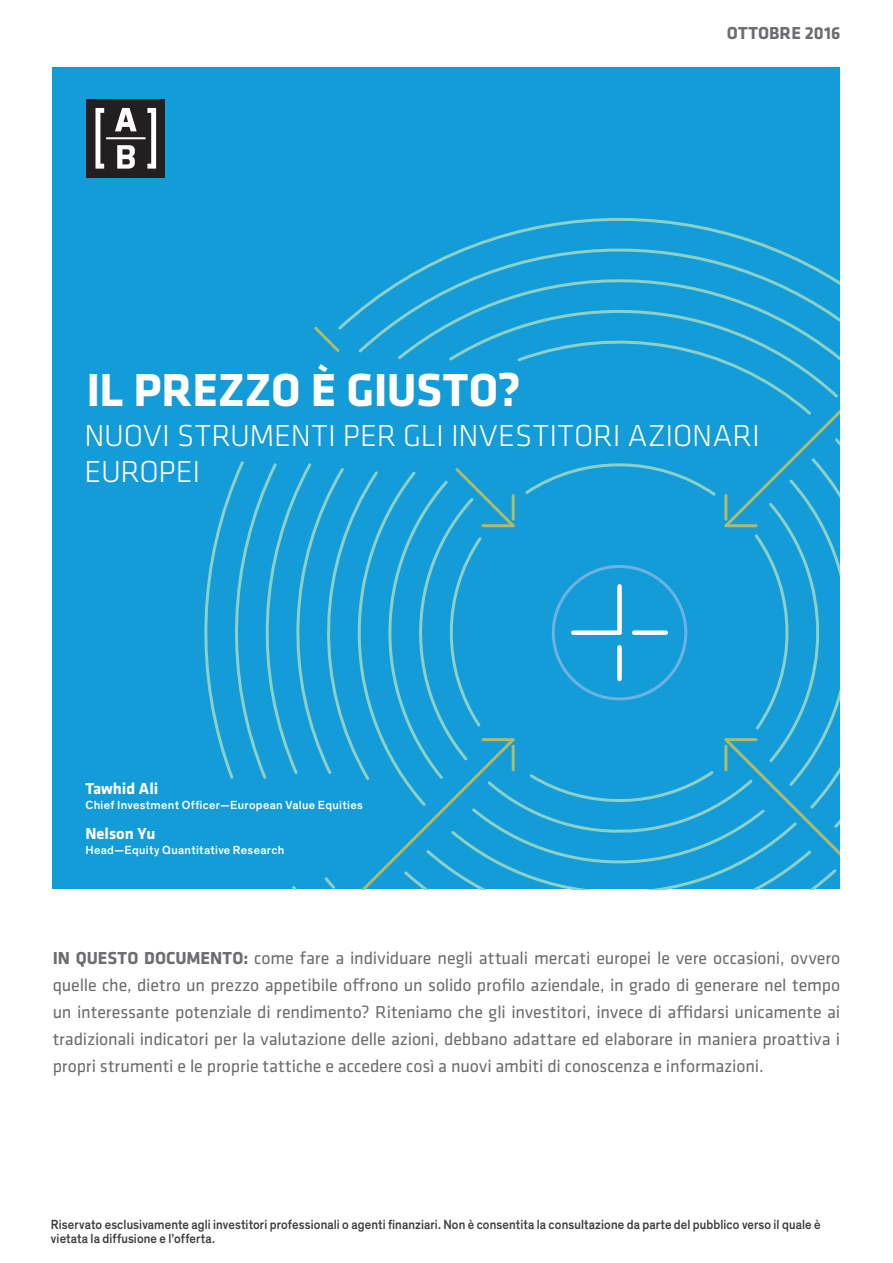
<style>
.page{position:relative;width:893px;height:1263px;background:#fff}
.page>*{position:absolute;margin:0;border:0;box-sizing:border-box;transform-origin:0 0}
.t1{font:700 48px "Klavika";letter-spacing:-.005em;color:#fff}
.t2{font:300 31.5px/36px "Klavika";color:#fff}
.t3{font:18px/27px "Klavika";letter-spacing:-.01em;color:#6c6d70;text-align:justify}
.t4{font:700 18px "Klavika";letter-spacing:.01em;color:#6c6d70}
.t5{font:700 16.5px "Klavika";color:#fff}
.t6{font:500 13.5px/14.2px "Theinhardt";letter-spacing:.01em;color:#3e3e3f;scale:.9 1}
.t7{font:500 12px "Theinhardt";letter-spacing:.025em;color:#fff}
.s1{font-weight:700}
</style>
<div class="page">
<div style="left:52px;top:67px;width:787px;height:822px;background:#139cd8"></div>
<svg style="left:342px;top:218px;width:497px;height:106px"></svg>
<svg style="left:204px;top:324px;width:635px;height:565px"></svg>
<hr style="left:512px;top:746px;width:3px;height:24px;background:#aebb6d">
<hr style="left:483px;top:738px;width:30px;height:3px;background:#aebb6d">
<div style="left:86px;top:99px;width:79px;height:79px;background:#231f20"></div>
<svg style="left:95px;top:108px;width:61px;height:61px"></svg>
<h1 class="t1" style="left:86px;top:355px;width:436px">IL PREZZO È GIUSTO?</h1>
<p class="t4" style="left:727px;top:20px;width:115px">OTTOBRE 2016</p>
<h2 class="t2" style="left:84px;top:418px;width:677px">NUOVI STRUMENTI PER GLI INVESTITORI AZIONARI<br>EUROPEI</h2>
<p class="t5" style="left:85px;top:776px;width:74px">Tawhid Ali</p>
<p class="t7" style="left:85px;top:797px;width:279px">Chief Investment Officer—European Value Equities</p>
<p class="t5" style="left:85px;top:821px;width:72px">Nelson Yu</p>
<p class="t7" style="left:85px;top:842px;width:200px">Head—Equity Quantitative Research</p>
<p class="t3" style="left:53px;top:944px;width:789px"><span class="s1">IN QUESTO DOCUMENTO:</span> come fare a individuare negli attuali mercati europei le vere occasioni, ovvero quelle che, dietro un prezzo appetibile offrono un solido profilo aziendale, in grado di generare nel tempo un interessante potenziale di rendimento? Riteniamo che gli investitori, invece di affidarsi unicamente ai tradizionali indicatori per la valutazione delle azioni, debbano adattare ed elaborare in maniera proattiva i propri strumenti e le proprie tattiche e accedere così a nuovi ambiti di conoscenza e informazioni.</p>
<p class="t6" style="left:51px;top:1217px;width:856px">Riservato esclusivamente agli investitori professionali o agenti finanziari. Non è consentita la consultazione da parte del pubblico verso il quale è vietata la diffusione e l’offerta.</p>
</div>
